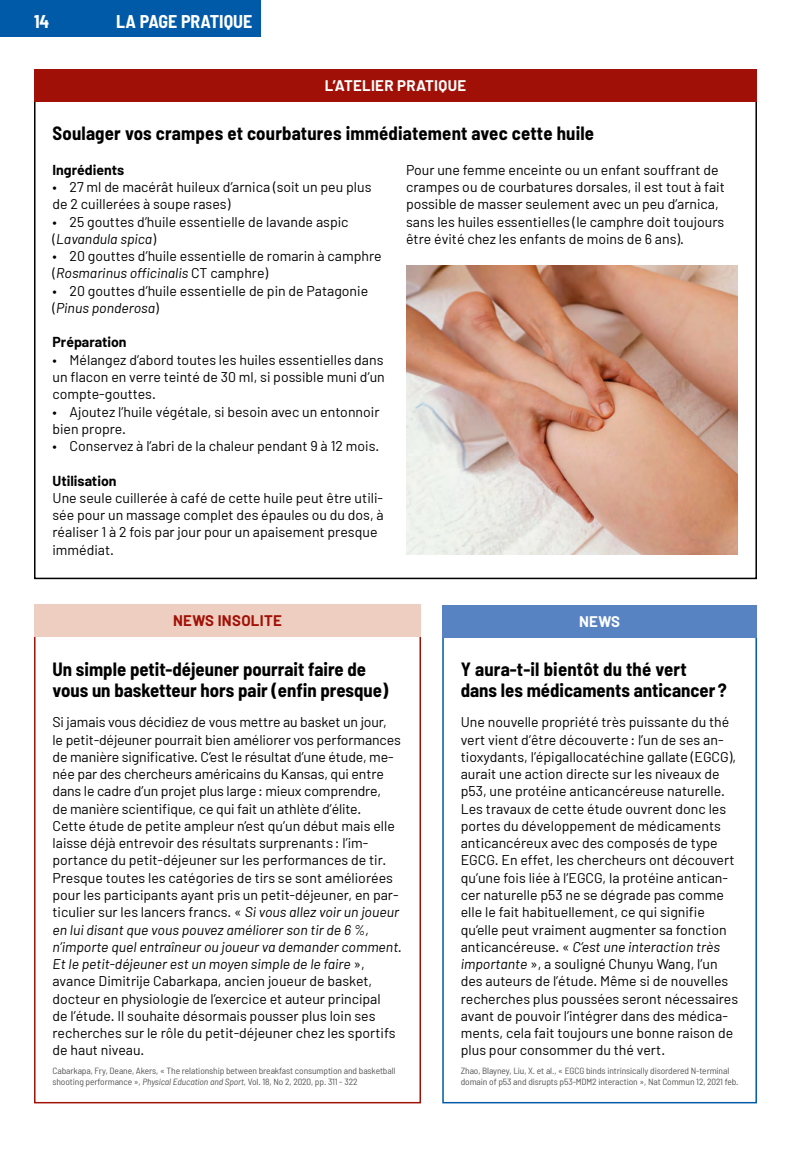
<style>
.page{position:relative;width:808px;height:1149px;background:#fff}
.page>*{position:absolute;margin:0;border:0;box-sizing:border-box;transform-origin:0 0}
.t1{font:700 semi-condensed 18.75px/21.8px "Barlow";color:#000}
.t2{font:700 semi-condensed 18px "Barlow";color:#fff}
.t3{font:700 15px "Barlow";letter-spacing:.02em;color:#fff}
.t4{font:700 15px "Barlow";letter-spacing:.02em;color:#a11007}
.t5{font:14.1px/17.2px "Barlow";color:#000}
.t6{font:700 14.1px "Barlow";color:#000}
.t7{font:semi-condensed 9px/10.5px "Barlow";letter-spacing:-.01em;color:#575756;scale:1.06 1}
.s1{font-style:italic}
</style>
<div class="page">
<div style="left:0;top:0;width:261px;height:36px;background:#005aa7"></div>
<div style="left:34px;top:69px;width:723px;height:32px;background:#a11007"></div>
<div style="left:442px;top:605px;width:315px;height:498px;border:2px solid #005aa7"></div>
<div style="left:442px;top:605px;width:315px;height:32px;background:#5783c3"></div>
<div style="left:34px;top:604px;width:387px;height:499px;border:2px solid #a11007"></div>
<div style="left:34px;top:604px;width:387px;height:32px;background:#eecec0"></div>
<img style="left:406px;top:265px;width:331px;height:289px">
<p class="t2" style="left:34px;top:10px;width:17px">14</p>
<p class="t2" style="left:116px;top:10px;width:138px">LA PAGE PRATIQUE</p>
<p class="t3" style="left:325px;top:76px;width:143px">L’ATELIER PRATIQUE</p>
<h1 class="t1" style="left:53px;top:122px;width:543px">Soulager vos crampes et courbatures immédiatement avec cette huile</h1>
<p class="t6" style="left:53px;top:161px;width:73px">Ingrédients</p>
<p class="t5" style="left:53px;top:178px;width:321px">• 27 ml de macérât huileux d’arnica (soit un peu plus de 2 cuillerées à soupe rases)</p>
<p class="t5" style="left:53px;top:212px;width:297px">• 25 gouttes d’huile essentielle de lavande aspic (<span class="s1">Lavandula spica</span>)</p>
<p class="t5" style="left:53px;top:247px;width:331px">• 20 gouttes d’huile essentielle de romarin à camphre (<span class="s1">Rosmarinus officinalis</span> CT camphre)</p>
<p class="t5" style="left:53px;top:281px;width:317px">• 20 gouttes d’huile essentielle de pin de Patagonie (<span class="s1">Pinus ponderosa</span>)</p>
<p class="t6" style="left:53px;top:333px;width:76px">Préparation</p>
<p class="t5" style="left:53px;top:350px;width:334px;text-align:justify">• Mélangez d’abord toutes les huiles essentielles dans un flacon en verre teinté de 30 ml, si possible muni d’un compte-gouttes.</p>
<p class="t5" style="left:53px;top:402px;width:328px">• Ajoutez l’huile végétale, si besoin avec un entonnoir bien propre.</p>
<p class="t5" style="left:53px;top:437px;width:328px">• Conservez à l’abri de la chaleur pendant 9 à 12 mois.</p>
<p class="t6" style="left:53px;top:471px;width:66px">Utilisation</p>
<p class="t5" style="left:53px;top:488px;width:333px">Une seule cuillerée à café de cette huile peut être utili&shy;sée pour un massage complet des épaules ou du dos, à réaliser 1 à 2 fois par jour pour un apaisement presque immédiat.</p>
<p class="t5" style="left:406px;top:161px;width:320px">Pour une femme enceinte ou un enfant souffrant de crampes ou de courbatures dorsales, il est tout à fait possible de masser seulement avec un peu d’arnica, sans les huiles essentielles (le camphre doit toujours être évité chez les enfants de moins de 6 ans).</p>
<p class="t4" style="left:173px;top:611px;width:110px">NEWS INSOLITE</p>
<h1 class="t1" style="left:53px;top:657px;width:337px">Un simple petit-déjeuner pourrait faire de vous un basketteur hors pair (enfin presque)</h1>
<p class="t5" style="left:53px;top:713px;width:351px">Si jamais vous décidiez de vous mettre au basket un jour,<br>le petit-déjeuner pourrait bien améliorer vos performances de manière significative. C’est le résultat d’une étude, me&shy;née par des chercheurs américains du Kansas, qui entre dans le cadre d’un projet plus large: mieux comprendre,<br>de manière scientifique, ce qui fait un athlète d’élite.<br>Cette étude de petite ampleur n’est qu’un début mais elle laisse déjà entrevoir des résultats surprenants : l’im&shy;portance du petit-déjeuner sur les performances de tir.<br>Presque toutes les catégories de tirs se sont améliorées pour les participants ayant pris un petit-déjeuner, en par&shy;ticulier sur les lancers francs. « <span class="s1">Si vous allez voir un joueur en lui disant que vous pouvez améliorer son tir de 6 %, n’importe quel entraîneur ou joueur va demander comment.<br>Et le petit-déjeuner est un moyen simple de le faire</span> », avance Dimitrije Cabarkapa, ancien joueur de basket, docteur en physiologie de l’exercice et auteur principal<br>de l’étude. Il souhaite désormais pousser plus loin ses recherches sur le rôle du petit-déjeuner chez les sportifs de haut niveau.</p>
<p class="t7" style="left:53px;top:1065px;width:325px">Cabarkapa, Fry, Deane, Akers, « The relationship between breakfast consumption and basketball shooting performance », <span class="s1">Physical Education and Sport</span>, Vol. 18, No 2, 2020, pp. 311 - 322</p>
<p class="t3" style="left:579px;top:612px;width:43px">NEWS</p>
<h1 class="t1" style="left:461px;top:657px;width:267px">Y aura-t-il bientôt du thé vert dans les médicaments anticancer ?</h1>
<p class="t5" style="left:461px;top:713px;width:279px">Une nouvelle propriété très puissante du thé vert vient d’être découverte: l’un de ses an&shy;tioxydants, l’épigallocatéchine gallate (EGCG), aurait une action directe sur les niveaux de p53, une protéine anticancéreuse naturelle.<br>Les travaux de cette étude ouvrent donc les portes du développement de médicaments anticancéreux avec des composés de type EGCG. En effet, les chercheurs ont découvert qu’une fois liée à l’EGCG, la protéine antican&shy;cer naturelle p53 ne se dégrade pas comme elle le fait habituellement, ce qui signifie qu’elle peut vraiment augmenter sa fonction anticancéreuse. « <span class="s1">C’est une interaction très importante</span> », a souligné Chunyu Wang, l’un des auteurs de l’étude. Même si de nouvelles recherches plus poussées seront nécessaires avant de pouvoir l’intégrer dans des médica&shy;ments, cela fait toujours une bonne raison de plus pour consommer du thé vert.</p>
<p class="t7" style="left:461px;top:1065px;width:263px">Zhao, Blayney, Liu, X. et al., « EGCG binds intrinsically disordered N-terminal domain of p53 and disrupts p53-MDM2 interaction », Nat Commun 12, 2021 feb.</p>
</div>
